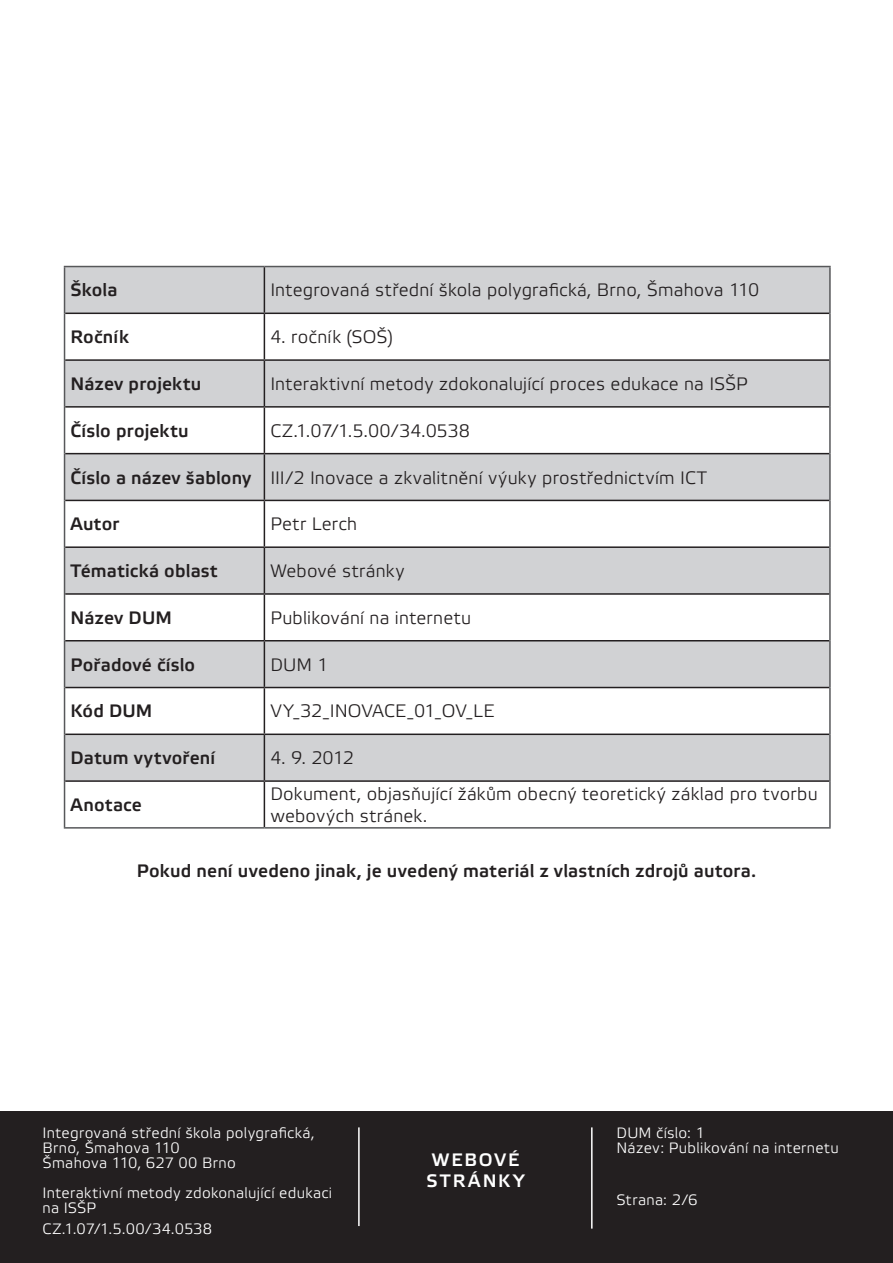
<style>
.page{position:relative;width:893px;height:1263px;background:#fff}
.page>*{position:absolute;margin:0;border:0;box-sizing:border-box;transform-origin:0 0}
.t1{font:18px/21.6px "Etelka Light Pro";letter-spacing:.01em;color:#231f20}
.t2{font:700 18px "Etelka Light Pro";letter-spacing:.01em;color:#231f20}
.t3{font:700 18px/21.6px "Etelka Light Pro";letter-spacing:.115em;color:#fff}
.t4{font:15px/15px "Etelka Light Pro";letter-spacing:.02em;color:#fff}
.s1{font-weight:700}
</style>
<div class="page">
<div style="left:0;top:1111px;width:893px;height:152px;background:#231f20"></div>
<hr style="left:358px;top:1127px;width:2px;height:99px;background:#fff">
<hr style="left:591px;top:1127px;width:2px;height:101px;background:#fff">
<svg style="left:65px;top:267px;width:764px;height:513px;fill:#d1d2d4"></svg>
<hr style="left:64px;top:266px;width:200px;height:1px;background:#57585a">
<hr style="left:64px;top:267px;width:1px;height:46px;background:#57585a">
<hr style="left:264px;top:266px;width:567px;height:1px;background:#57585a">
<hr style="left:829px;top:267px;width:2px;height:46px;background:#57585a">
<hr style="left:64px;top:313px;width:1px;height:47px;background:#57585a">
<hr style="left:829px;top:313px;width:2px;height:47px;background:#57585a">
<hr style="left:64px;top:360px;width:1px;height:47px;background:#57585a">
<hr style="left:829px;top:360px;width:2px;height:47px;background:#57585a">
<hr style="left:64px;top:407px;width:1px;height:47px;background:#57585a">
<hr style="left:829px;top:407px;width:2px;height:47px;background:#57585a">
<hr style="left:64px;top:454px;width:1px;height:46px;background:#57585a">
<hr style="left:829px;top:454px;width:2px;height:46px;background:#57585a">
<hr style="left:64px;top:500px;width:1px;height:47px;background:#57585a">
<hr style="left:829px;top:500px;width:2px;height:47px;background:#57585a">
<hr style="left:64px;top:547px;width:1px;height:47px;background:#57585a">
<hr style="left:829px;top:547px;width:2px;height:47px;background:#57585a">
<hr style="left:64px;top:594px;width:1px;height:47px;background:#57585a">
<hr style="left:829px;top:594px;width:2px;height:47px;background:#57585a">
<hr style="left:64px;top:641px;width:1px;height:46px;background:#57585a">
<hr style="left:829px;top:641px;width:2px;height:46px;background:#57585a">
<hr style="left:64px;top:687px;width:1px;height:47px;background:#57585a">
<hr style="left:829px;top:687px;width:2px;height:47px;background:#57585a">
<hr style="left:64px;top:734px;width:1px;height:47px;background:#57585a">
<hr style="left:829px;top:734px;width:2px;height:47px;background:#57585a">
<hr style="left:64px;top:781px;width:1px;height:46px;background:#57585a">
<hr style="left:829px;top:781px;width:2px;height:46px;background:#57585a">
<hr style="left:64px;top:827px;width:200px;height:2px;background:#57585a">
<hr style="left:264px;top:827px;width:567px;height:2px;background:#57585a">
<hr style="left:264px;top:267px;width:1px;height:46px;background:#231f20">
<hr style="left:65px;top:313px;width:199px;height:1px;background:#231f20">
<hr style="left:264px;top:313px;width:565px;height:1px;background:#231f20">
<hr style="left:264px;top:314px;width:1px;height:45px;background:#231f20">
<hr style="left:65px;top:359px;width:199px;height:2px;background:#231f20">
<hr style="left:264px;top:359px;width:565px;height:2px;background:#231f20">
<hr style="left:264px;top:361px;width:1px;height:45px;background:#231f20">
<hr style="left:65px;top:406px;width:199px;height:2px;background:#231f20">
<hr style="left:264px;top:406px;width:565px;height:2px;background:#231f20">
<hr style="left:264px;top:408px;width:1px;height:45px;background:#231f20">
<hr style="left:65px;top:453px;width:199px;height:1px;background:#231f20">
<hr style="left:264px;top:453px;width:565px;height:1px;background:#231f20">
<hr style="left:264px;top:454px;width:1px;height:46px;background:#231f20">
<hr style="left:65px;top:500px;width:199px;height:1px;background:#231f20">
<hr style="left:264px;top:500px;width:565px;height:1px;background:#231f20">
<hr style="left:264px;top:501px;width:1px;height:45px;background:#231f20">
<hr style="left:65px;top:546px;width:199px;height:2px;background:#231f20">
<hr style="left:264px;top:546px;width:565px;height:2px;background:#231f20">
<hr style="left:264px;top:548px;width:1px;height:45px;background:#231f20">
<hr style="left:65px;top:593px;width:199px;height:2px;background:#231f20">
<hr style="left:264px;top:593px;width:565px;height:2px;background:#231f20">
<hr style="left:264px;top:595px;width:1px;height:45px;background:#231f20">
<hr style="left:65px;top:640px;width:199px;height:1px;background:#231f20">
<hr style="left:264px;top:640px;width:565px;height:1px;background:#231f20">
<hr style="left:264px;top:641px;width:1px;height:46px;background:#231f20">
<hr style="left:65px;top:687px;width:199px;height:1px;background:#231f20">
<hr style="left:264px;top:687px;width:565px;height:1px;background:#231f20">
<hr style="left:264px;top:688px;width:1px;height:45px;background:#231f20">
<hr style="left:65px;top:733px;width:199px;height:2px;background:#231f20">
<hr style="left:264px;top:733px;width:565px;height:2px;background:#231f20">
<hr style="left:264px;top:735px;width:1px;height:45px;background:#231f20">
<hr style="left:65px;top:780px;width:199px;height:2px;background:#231f20">
<hr style="left:264px;top:780px;width:565px;height:2px;background:#231f20">
<hr style="left:264px;top:782px;width:1px;height:45px;background:#231f20">
<p class="t2" style="left:71px;top:280px;width:48px">Škola</p>
<p class="t1" style="left:270px;top:281px;width:490px">Integrovaná střední škola polygrafická, Brno, Šmahova 110</p>
<p class="t2" style="left:71px;top:327px;width:60px">Ročník</p>
<p class="t1" style="left:270px;top:327px;width:124px">4. ročník (SOŠ)</p>
<p class="t2" style="left:71px;top:374px;width:132px">N ázev projektu</p>
<p class="t1" style="left:270px;top:374px;width:479px">Interaktivní metody zdokonalující proces edukace na ISŠP</p>
<p class="t2" style="left:71px;top:421px;width:120px">Číslo projektu</p>
<p class="t1" style="left:270px;top:421px;width:201px">CZ.1.07/1.5.00/34.0538</p>
<p class="t1" style="left:71px;top:468px;width:638px"><span class="s1">Číslo a název šablony</span> III/2 Inovace a zkvalitnění výuky prostřednictvím ICT</p>
<p class="t2" style="left:71px;top:514px;width:50px">Autor</p>
<p class="t1" style="left:270px;top:514px;width:88px">Petr Lerch</p>
<p class="t2" style="left:71px;top:561px;width:149px">Tématická oblast</p>
<p class="t1" style="left:270px;top:561px;width:136px">Webové stránky</p>
<p class="t2" style="left:71px;top:608px;width:103px">Název DUM</p>
<p class="t1" style="left:270px;top:608px;width:202px">Publikování na internetu</p>
<p class="t2" style="left:71px;top:654px;width:126px">Pořadové číslo</p>
<p class="t1" style="left:270px;top:655px;width:60px">DUM 1</p>
<p class="t2" style="left:71px;top:701px;width:83px">Kód DUM</p>
<p class="t1" style="left:270px;top:701px;width:225px">VY_32_INOVACE_01_OV_LE</p>
<p class="t2" style="left:71px;top:748px;width:146px">Datum vytvoření</p>
<p class="t1" style="left:270px;top:748px;width:85px">4. 9. 2012</p>
<p class="t2" style="left:71px;top:795px;width:73px">Anotace</p>
<p class="t1" style="left:270px;top:784px;width:549px">Dokument, objasňující žákům obecný teoretický základ pro tvorbu webových stránek.</p>
<p class="t2" style="left:137px;top:861px;width:621px">Pokud není uvedeno jinak, je uvedený materiál z vlastních zdrojů autora.</p>
<p class="t4" style="left:43px;top:1126px;width:274px">Integrovaná střední škola polygrafická,<br>Brno, Šmahova 110<br>Šmahova 110, 627 00 Brno</p>
<p class="t4" style="left:43px;top:1186px;width:291px">Interaktivní metody zdokonalující edukaci na ISŠP</p>
<p class="t4" style="left:43px;top:1222px;width:171px">CZ.1.07/1.5.00/34.0538</p>
<p class="t3" style="left:427px;top:1150px;width:100px">webové stránky</p>
<p class="t4" style="left:617px;top:1126px;width:224px">DUM číslo: 1<br>Název: Publikování na internetu</p>
<p class="t4" style="left:617px;top:1193px;width:82px">Strana: 2/6</p>
</div>
